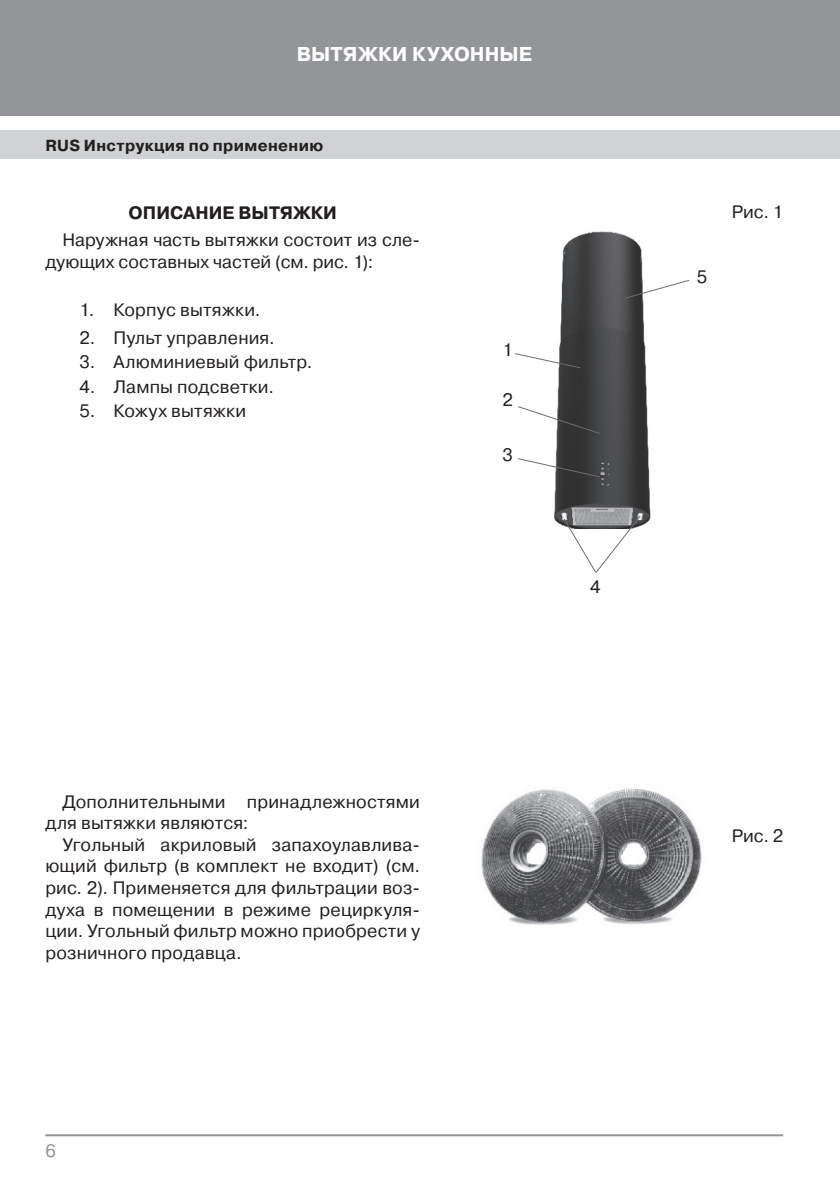
<style>
.page{position:relative;width:840px;height:1191px;background:#fff}
.page>*{position:absolute;margin:0;border:0;box-sizing:border-box;transform-origin:0 0}
.t1{font:700 20px "Pragmatica C";letter-spacing:.005em;color:#fff}
.t2{font:18px/21.6px "Pragmatica C";letter-spacing:.01em;color:#231f20}
.t3{font:700 18px "Pragmatica C";color:#231f20}
.t4{font:18px "Pragmatica C";color:#939598}
.t5{font:700 16px "Pragmatica C";letter-spacing:.02em;color:#231f20}
</style>
<div class="page">
<div style="left:0;top:0;width:839px;height:116px;background:#939598"></div>
<div style="left:0;top:130px;width:839px;height:29px;background:#d1d2d4"></div>
<hr style="left:45px;top:1134px;width:737px;height:2px;background:#939598">
<img style="left:481px;top:789px;width:221px;height:136px">
<img style="left:554px;top:231px;width:97px;height:295px">
<svg style="left:518px;top:405px;width:83px;height:30px"></svg>
<svg style="left:515px;top:352px;width:66px;height:17px"></svg>
<svg style="left:623px;top:279px;width:67px;height:20px"></svg>
<svg style="left:562px;top:515px;width:79px;height:58px"></svg>
<svg style="left:518px;top:457px;width:82px;height:21px"></svg>
<p class="t1" style="left:296px;top:43px;width:237px">ВЫТЯЖКИ КУХОННЫЕ</p>
<p class="t5" style="left:45px;top:136px;width:279px">RUS Инструкция по применению</p>
<p class="t3" style="left:128px;top:202px;width:210px">ОПИСАНИЕ ВЫТЯЖКИ</p>
<p class="t2" style="left:45px;top:229px;width:376px;text-indent:17px">Наружная часть вытяжки состоит из сле&shy;дующих составных частей (см. рис. 1):</p>
<p class="t2" style="left:79px;top:299px;width:182px">1. Корпус вытяжки.</p>
<p class="t2" style="left:79px;top:327px;width:197px">2. Пульт управления.</p>
<p class="t2" style="left:79px;top:351px;width:234px">3. Алюминиевый фильтр.</p>
<p class="t2" style="left:79px;top:376px;width:196px">4. Лампы подсветки.</p>
<p class="t2" style="left:79px;top:400px;width:168px">5. Кожух вытяжки</p>
<p class="t2" style="left:502px;top:339px;width:12px">1</p>
<p class="t2" style="left:502px;top:389px;width:12px">2</p>
<p class="t2" style="left:502px;top:444px;width:12px">3</p>
<p class="t2" style="left:590px;top:576px;width:12px">4</p>
<p class="t2" style="left:45px;top:790px;width:376px;text-indent:17px">Дополнительными принадлежностями для вытяжки являются:</p>
<p class="t2" style="left:45px;top:834px;width:376px;text-align:justify;text-indent:17px">Угольный акриловый запахоулавлива&shy;ющий фильтр (в комплект не входит) (см. рис. 2). Применяется для фильтрации воз&shy;духа в помещении в режиме рециркуля&shy;ции. Угольный фильтр можно приобрести у розничного продавца.</p>
<p class="t4" style="left:45px;top:1140px;width:12px">6</p>
<p class="t2" style="left:696px;top:266px;width:12px">5</p>
<p class="t2" style="left:731px;top:201px;width:53px">Рис. 1</p>
<p class="t2" style="left:731px;top:824px;width:53px">Рис. 2</p>
</div>
